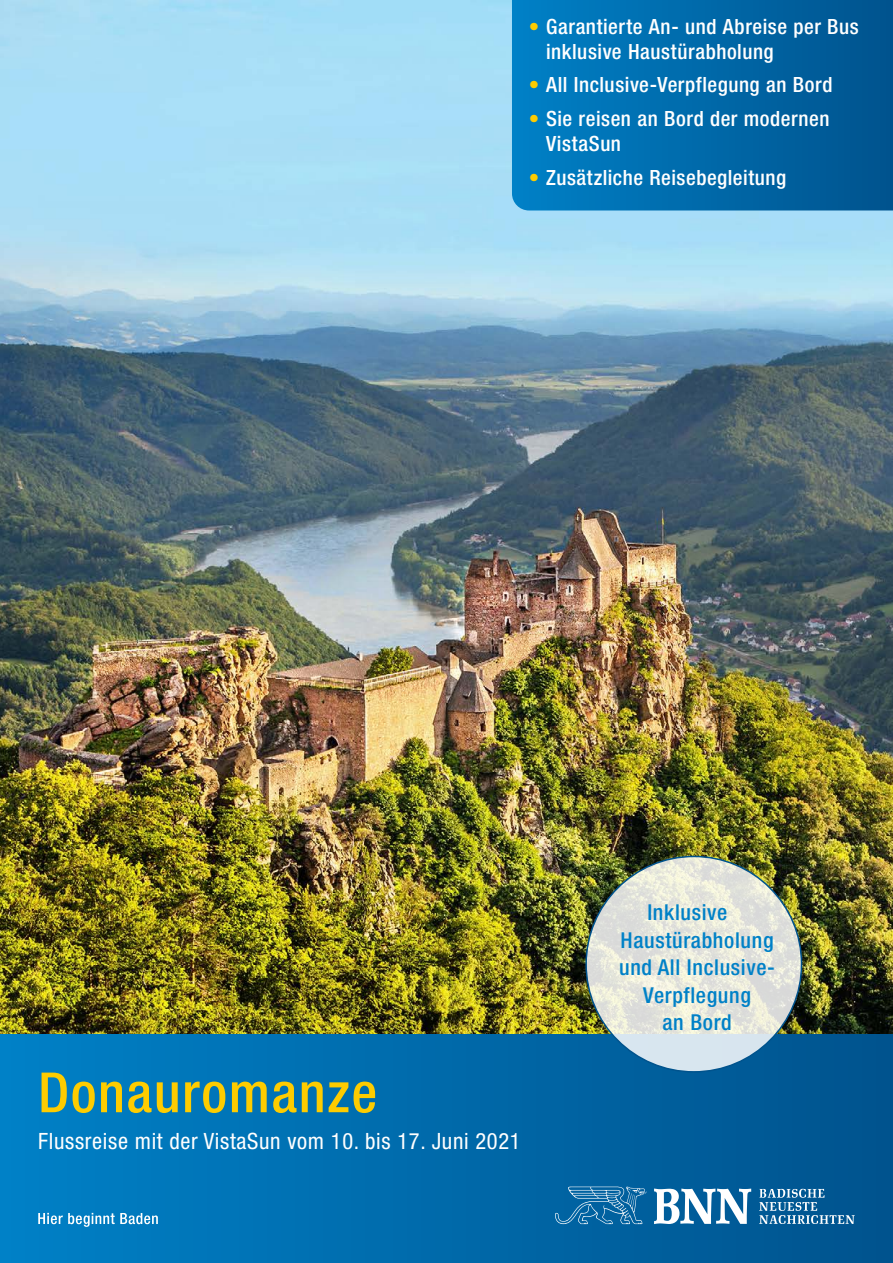
<style>
.page{position:relative;width:893px;height:1263px;background:#fff}
.page>*{position:absolute;margin:0;border:0;box-sizing:border-box;transform-origin:0 0}
.t1{font:500 condensed 55.5px "Helvetica Neue LT Pro";letter-spacing:.03em;color:#fecc00}
.t2{font:condensed 22.5px "Helvetica Neue LT Pro";letter-spacing:.03em;color:#fff}
.t3{font:500 condensed 21.9px "Helvetica Neue LT Pro";letter-spacing:.03em;color:#0081c7}
.t4{font:500 condensed 21px/25.2px "Helvetica Neue LT Pro";letter-spacing:.025em;color:#fff}
.s1{color:#fecc00}
</style>
<div class="page">
<div style="left:0;top:631px;width:893px;height:632px;background:linear-gradient(to right,#0081c7,#00528d)"></div>
<svg style="left:759px;top:1189px;width:96px;height:35px;background:#387baa"></svg>
<svg style="left:654px;top:1188px;width:97px;height:36px"></svg>
<svg style="left:555px;top:1186px;width:91px;height:38px;background:#2678ae"></svg>
<svg style="left:38px;top:1213px;width:120px;height:14px;background:#4ba2d2"></svg>
<img style="left:0;top:0;width:893px;height:1034px">
<div style="left:0;top:1034px;width:893px;height:115px;background:linear-gradient(to right,#0081c7,#00528d)"></div>
<svg style="left:512px;top:0;width:381px;height:210px;background:#0069a9"></svg>
<svg style="left:586px;top:856px;width:215px;height:216px;background:#e1e4dd"></svg>
<p class="t4" style="left:546px;top:13px;width:314px;text-indent:-17px"><span class="s1">•</span> Garantierte An- und Abreise per Bus inklusive Haustürabholung</p>
<p class="t4" style="left:529px;top:72px;width:305px"><span class="s1">•</span> All Inclusive-Verpflegung an Bord</p>
<p class="t4" style="left:546px;top:106px;width:285px;text-indent:-17px"><span class="s1">•</span> Sie reisen an Bord der modernen<br>VistaSun</p>
<p class="t4" style="left:529px;top:165px;width:259px"><span class="s1">•</span> Zusätzliche Reisebegleitung</p>
<h1 class="t1" style="left:38px;top:1059px;width:340px">Donauromanze</h1>
<p class="t2" style="left:38px;top:1128px;width:484px">Flussreise mit der VistaSun vom 10. bis 17. Juni 2021</p>
<p class="t3" style="left:647px;top:899px;width:82px">Inklusive</p>
<p class="t3" style="left:621px;top:927px;width:154px">Haustürabholung</p>
<p class="t3" style="left:619px;top:954px;width:157px">und All Inclusive-</p>
<p class="t3" style="left:643px;top:981px;width:109px">Verpflegung</p>
<p class="t3" style="left:662px;top:1009px;width:71px">an Bord</p>
</div>
